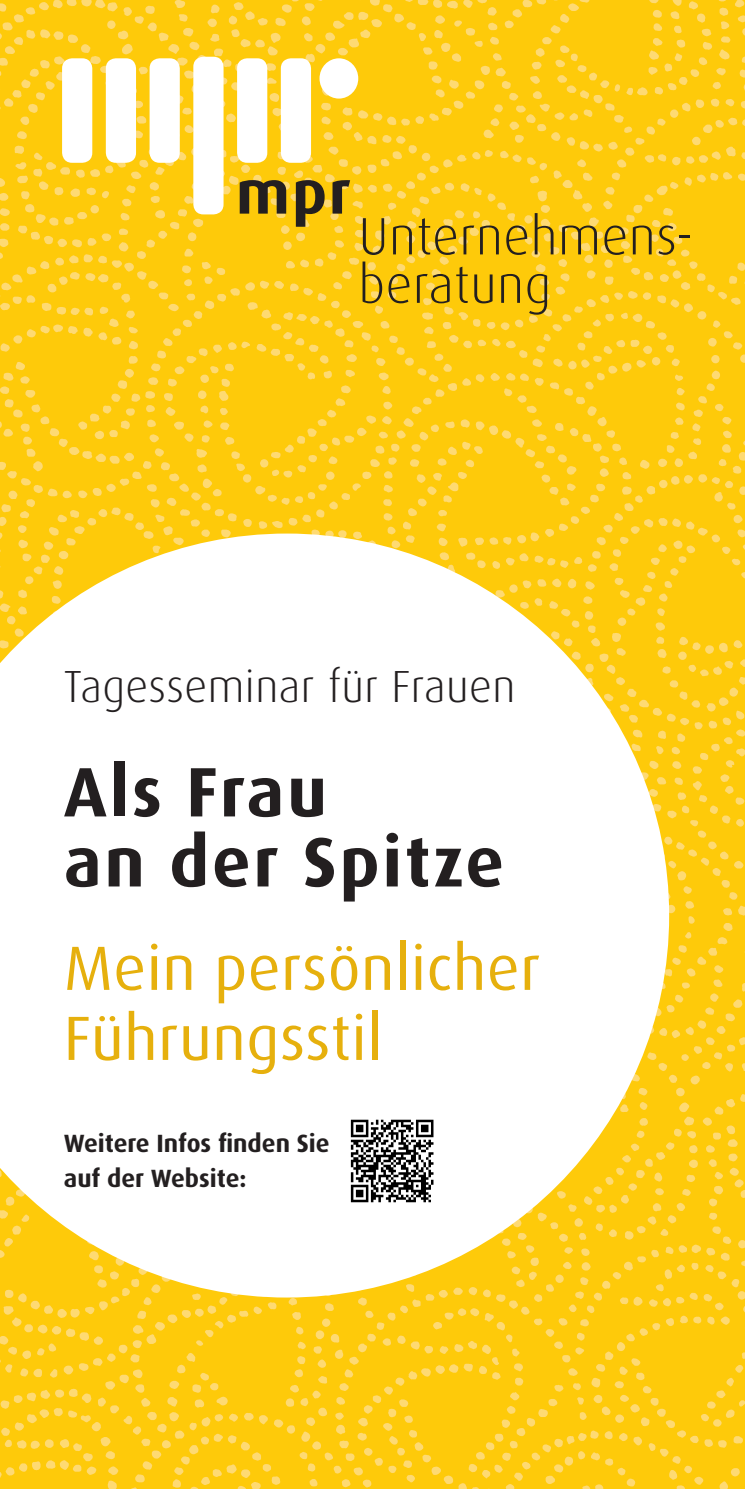
<style>
.page{position:relative;width:745px;height:1489px;background:#fff}
.page>*{position:absolute;margin:0;border:0;box-sizing:border-box;transform-origin:0 0}
.t1{font:700 70px/70px "Dax";letter-spacing:.04em;color:#231f20}
.t2{font:62.5px/70px "Dax";letter-spacing:.01em;color:#e6b00d}
.t3{font:700 61px "Dax";color:#231f20}
.t4{font:300 52.5px/48.5px "Dax";letter-spacing:.01em;color:#231f20}
.t5{font:300 45px "Dax";letter-spacing:.01em;color:#231f20}
.t6{font:700 25px/35px "Dax";color:#231f20}
</style>
<div class="page">
<img style="left:0;top:0;width:744px;height:1488px">
<div style="left:62px;top:58px;width:30px;height:105px;background:#fff;border-radius:10px"></div>
<div style="left:106px;top:58px;width:30px;height:105px;background:#fff;border-radius:10px"></div>
<div style="left:149px;top:58px;width:31px;height:105px;background:#fff;border-radius:10px"></div>
<div style="left:237px;top:58px;width:30px;height:105px;background:#fff;border-radius:10px"></div>
<div style="left:193px;top:57px;width:30px;height:157px;background:#fff;border-radius:10px"></div>
<div style="left:280px;top:58px;width:31px;height:105px;background:#fff;border-radius:10px"></div>
<div style="left:319px;top:58px;width:39px;height:41px;background:#fff;border-radius:50%"></div>
<svg style="left:0;top:533px;width:668px;height:764px"></svg>
<svg style="left:348px;top:1117px;width:87px;height:87px"></svg>
<svg style="left:350px;top:1119px;width:83px;height:83px"></svg>
<h3 class="t3" style="left:236px;top:163px;width:116px">mpr</h3>
<h3 class="t4" style="left:358px;top:215px;width:336px">Unternehmens&shy;beratung</h3>
<h3 class="t5" style="left:64px;top:664px;width:453px">Tagesseminar für Frauen</h3>
<h1 class="t1" style="left:64px;top:760px;width:441px">Als Frau<br>an der Spitze</h1>
<h2 class="t2" style="left:64px;top:936px;width:477px">Mein persönlicher<br>Führungsstil</h2>
<p class="t6" style="left:64px;top:1126px;width:267px">Weitere Infos finden Sie auf der Website:</p>
</div>
